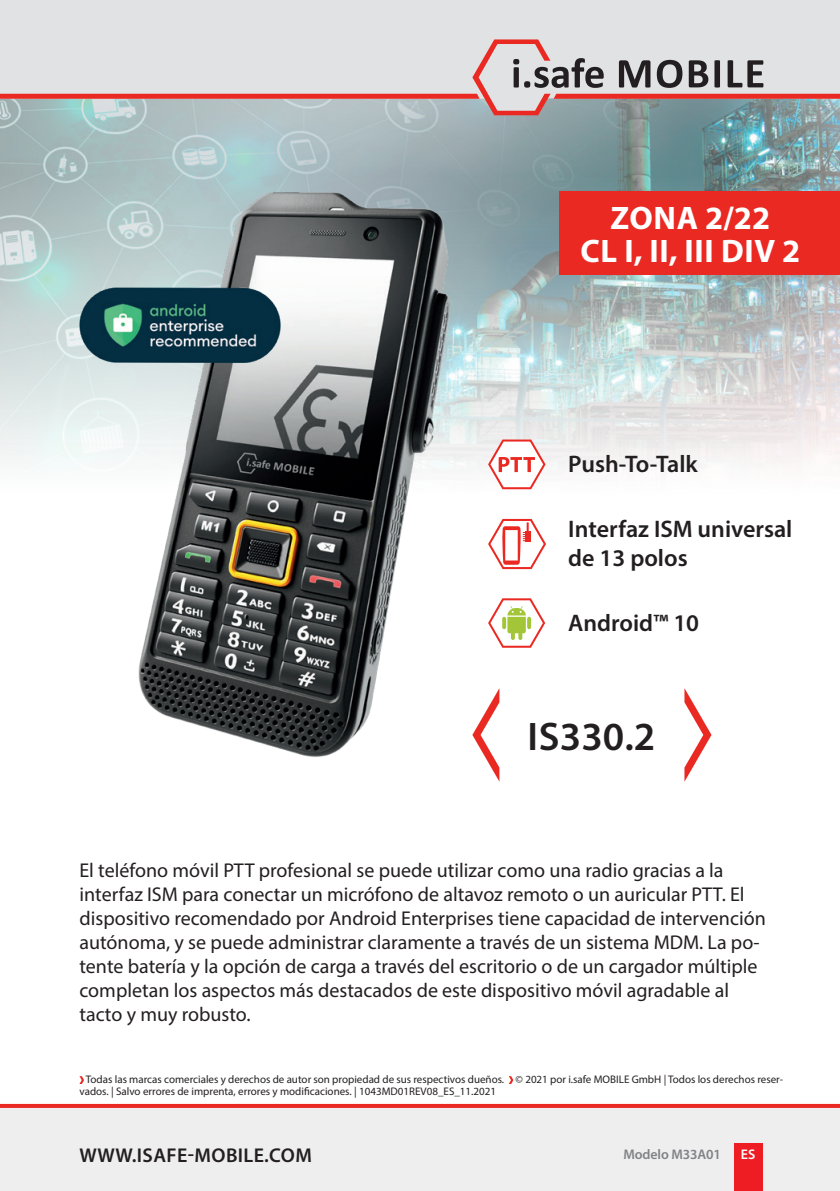
<style>
.page{position:relative;width:840px;height:1191px;background:#fff}
.page>*{position:absolute;margin:0;border:0;box-sizing:border-box;transform-origin:0 0}
.t1{font:600 40px "Myriad Pro";letter-spacing:.005em;color:#231f20}
.t2{font:700 32.6px/33px "Myriad Pro";letter-spacing:.02em;color:#fff;text-align:center}
.t3{font:600 24px/28.8px "Myriad Pro";color:#231f20}
.t4{font:20px/24px "Myriad Pro";color:#231f20}
.t5{font:600 20px "Myriad Pro";letter-spacing:.02em;color:#231f20}
.t6{font:600 14px "Myriad Pro";letter-spacing:-.01em;color:#808285}
.t7{font:600 14px "Myriad Pro";color:#fff}
.t8{font:11px/12px "Myriad Pro";color:#231f20}
</style>
<div class="page">
<img style="left:0;top:115px;width:839px;height:375px">
<div style="left:0;top:1106px;width:839px;height:85px;background:#eeeeef"></div>
<svg style="left:0;top:1104px;width:839px;height:4px;background:#ea2c25"></svg>
<div style="left:733px;top:1143px;width:29px;height:48px;background:#ee1d23"></div>
<div style="left:559px;top:191px;width:280px;height:84px;background:#ea2922"></div>
<div style="left:0;top:0;width:839px;height:39px;background:#e1e2e4"></div>
<svg style="left:0;top:39px;width:839px;height:76px;background:#ccc2c3"></svg>
<svg style="left:472px;top:689px;width:27px;height:92px"></svg>
<svg style="left:684px;top:688px;width:27px;height:93px"></svg>
<svg style="left:488px;top:598px;width:57px;height:50px"></svg>
<svg style="left:488px;top:519px;width:57px;height:50px"></svg>
<svg style="left:488px;top:439px;width:57px;height:50px"></svg>
<img style="left:111px;top:176px;width:360px;height:581px">
<img style="left:64px;top:271px;width:232px;height:107px">
<svg style="left:79px;top:1076px;width:5px;height:8px"></svg>
<svg style="left:508px;top:1076px;width:5px;height:8px"></svg>
<h2 class="t2" style="left:580px;top:201px;width:221px">ZONA 2/22<br>CL I, II, III DIV 2</h2>
<p class="t3" style="left:568px;top:449px;width:131px">Push-To-Talk</p>
<p class="t3" style="left:568px;top:514px;width:225px">Interfaz ISM universal de 13 polos</p>
<p class="t3" style="left:568px;top:608px;width:132px">Android™ 10</p>
<h1 class="t1" style="left:527px;top:711px;width:129px">IS330.2</h1>
<p class="t4" style="left:79px;top:857px;width:687px">El teléfono móvil PTT profesional se puede utilizar como una radio gracias a la interfaz ISM para conectar un micrófono de altavoz remoto o un auricular PTT. El dispositivo recomendado por Android Enterprises tiene capacidad de intervención autónoma, y se puede administrar claramente a través de un sistema MDM. La po&shy;tente batería y la opción de carga a través del escritorio o de un cargador múltiple completan los aspectos más destacados de este dispositivo móvil agradable al tacto y muy robusto.</p>
<p class="t8" style="left:79px;top:1072px;width:704px;text-indent:6px">Todas las marcas comerciales y derechos de autor son propiedad de sus respectivos dueños. © 2021 por i.safe MOBILE GmbH | Todos los derechos reser&shy;vados. | Salvo errores de imprenta, errores y modificaciones. | 1043MD01REV08_ES_11.2021</p>
<p class="t5" style="left:80px;top:1142px;width:233px">WWW.ISAFE-MOBILE.COM</p>
<p class="t6" style="left:623px;top:1145px;width:99px">Modelo M33A01</p>
<p class="t7" style="left:740px;top:1145px;width:16px">ES</p>
</div>
